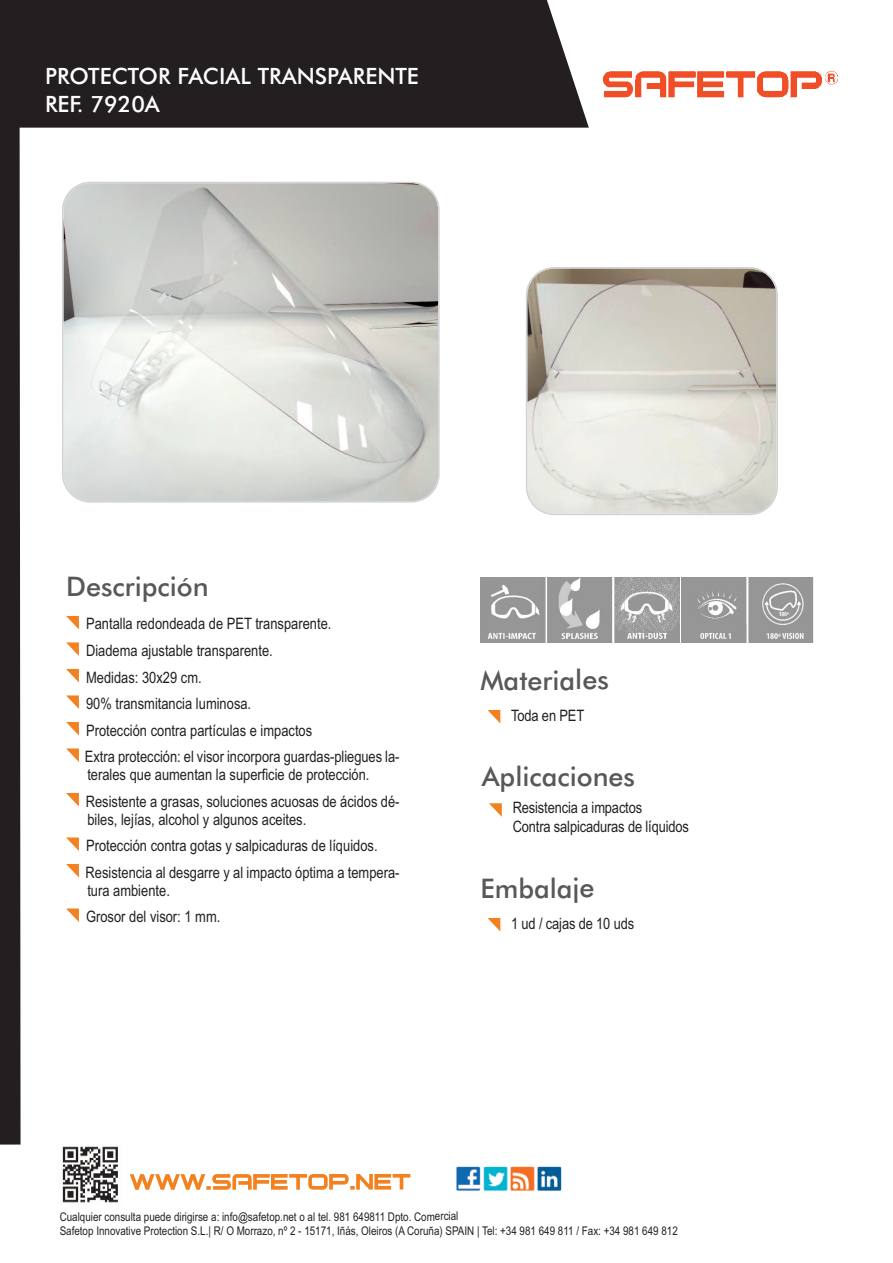
<style>
.page{position:relative;width:893px;height:1263px;background:#fff}
.page>*{position:absolute;margin:0;border:0;box-sizing:border-box;transform-origin:0 0}
.t1{font:500 27px "Futura BT";color:#57585a}
.t2{font:500 22.5px/28.5px "Futura BT";color:#fff}
.t3{font:15.75px/26.5px "Arial Narrow";color:#231f20}
.t4{font:12px/14.2px "Arial Narrow";color:#231f20}
</style>
<div class="page">
<div style="left:21px;top:0;width:568px;height:128px;background:#231f20"></div>
<svg style="left:66px;top:616px;width:13px;height:13px"></svg>
<svg style="left:66px;top:722px;width:13px;height:13px"></svg>
<svg style="left:66px;top:908px;width:13px;height:14px"></svg>
<svg style="left:66px;top:642px;width:13px;height:14px"></svg>
<svg style="left:66px;top:695px;width:13px;height:14px"></svg>
<svg style="left:66px;top:669px;width:13px;height:13px"></svg>
<svg style="left:66px;top:793px;width:13px;height:13px"></svg>
<svg style="left:66px;top:864px;width:13px;height:13px"></svg>
<svg style="left:66px;top:748px;width:13px;height:14px"></svg>
<svg style="left:66px;top:837px;width:13px;height:14px"></svg>
<svg style="left:130px;top:1174px;width:280px;height:16px"></svg>
<img style="left:62px;top:1146px;width:56px;height:57px">
<img style="left:602px;top:70px;width:236px;height:28px">
<img style="left:456px;top:1166px;width:106px;height:25px">
<svg style="left:487px;top:710px;width:13px;height:13px"></svg>
<svg style="left:487px;top:918px;width:13px;height:13px"></svg>
<svg style="left:489px;top:803px;width:13px;height:14px"></svg>
<div style="left:0;top:0;width:21px;height:1144px;background:#231f20"></div>
<img style="left:480px;top:578px;width:65px;height:64px">
<img style="left:547px;top:578px;width:65px;height:64px">
<img style="left:614px;top:578px;width:66px;height:64px">
<svg style="left:681px;top:577px;width:66px;height:65px;background:#9f9f9f"></svg>
<svg style="left:748px;top:577px;width:66px;height:65px;background:#a2a2a2"></svg>
<svg style="left:62px;top:182px;width:378px;height:321px;background:#d1d2ce"></svg>
<svg style="left:526px;top:267px;width:252px;height:248px;background:#d3d0c7"></svg>
<h2 class="t2" style="left:45px;top:62px;width:375px">PROTECTOR FACIAL TRANSPARENTE<br>REF. 7920A</h2>
<h1 class="t1" style="left:66px;top:571px;width:144px">Descripción</h1>
<p class="t3" style="left:85px;top:611px;width:316px">Pantalla redondeada de PET transparente.<br>Diadema ajustable transparente.<br>Medidas: 30x29 cm.<br>90% transmitancia luminosa.<br>Protección contra partículas e impactos<br>Extra protección: el visor incorpora guardas-pliegues la-</p>
<p class="t3" style="left:86px;top:761px;width:315px">terales que aumentan la superficie de protección.<br>Resistente a grasas, soluciones acuosas de ácidos dé-</p>
<p class="t3" style="left:86px;top:806px;width:315px">biles, lejías, alcohol y algunos aceites.<br>Protección contra gotas y salpicaduras de líquidos.<br>Resistencia al desgarre y al impacto óptima a tempera-</p>
<p class="t3" style="left:86px;top:877px;width:136px">tura ambiente.<br>Grosor del visor: 1 mm.</p>
<h1 class="t1" style="left:480px;top:664px;width:130px">Materiales</h1>
<p class="t3" style="left:511px;top:702px;width:75px">Toda en PET</p>
<h1 class="t1" style="left:482px;top:761px;width:155px">Aplicaciones</h1>
<p class="t3" style="left:513px;top:798px;width:178px;line-height:18.6px">Resistencia a impactos<br>Contra salpicaduras de líquidos</p>
<h1 class="t1" style="left:480px;top:872px;width:116px">Embalaje</h1>
<p class="t3" style="left:511px;top:910px;width:125px">1 ud / cajas de 10 uds</p>
<p class="t4" style="left:60px;top:1209px;width:620px">Cualquier consulta puede dirigirse a: info@safetop.net o al tel. 981 649811 Dpto. Comercial<br>Safetop Innovative Protection S.L.| R/ O Morrazo, nº 2 - 15171, Iñás, Oleiros (A Coruña) SPAIN | Tel: +34 981 649 811 / Fax: +34 981 649 812</p>
</div>
